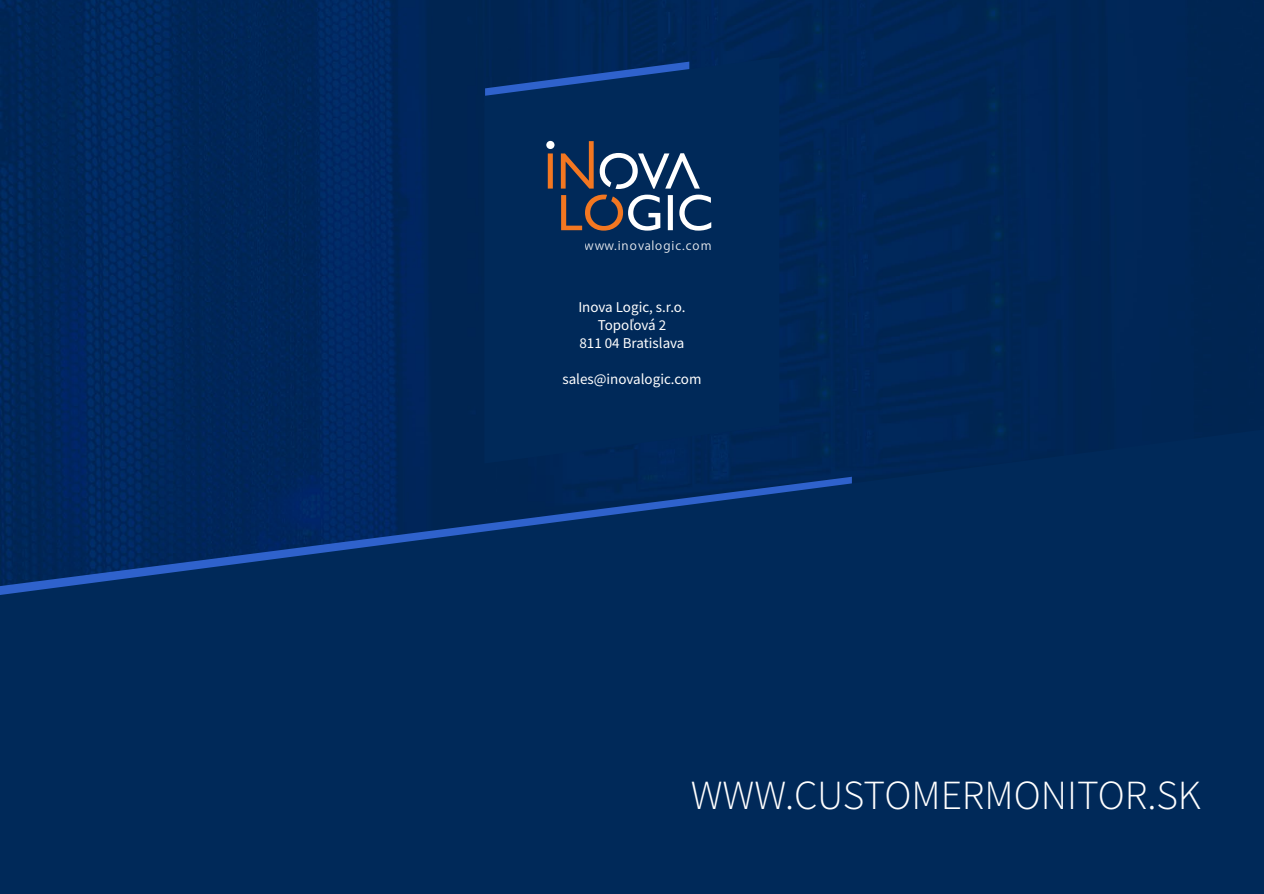
<style>
.page{position:relative;width:1264px;height:894px;background:#fff}
.page>*{position:absolute;margin:0;border:0;box-sizing:border-box;transform-origin:0 0}
.t1{font:300 41.4px "Source Sans Pro";color:#fff}
.t2{font:15px/18px "Source Sans Pro";color:#fff;text-align:center}
.t3{font:12px "Koz Go Pr 6 N";letter-spacing:.06em;color:#fff}
</style>
<div class="page">
<img style="left:0;top:0;width:1263px;height:429px">
<div style="left:0;top:429px;width:1263px;height:464px;background:#002959"></div>
<div style="left:484px;top:57px;width:295px;height:406px;background:#002959"></div>
<svg style="left:546px;top:141px;width:165px;height:89px;background:#3e506c"></svg>
<p class="t3" style="left:585px;top:238px;width:128px">www.inovalogic.com</p>
<p class="t2" style="left:578px;top:298px;width:109px">Inova Logic, s.r.o.<br>Topoľová 2<br>811 04 Bratislava</p>
<p class="t2" style="left:562px;top:370px;width:141px">sales@inovalogic.com</p>
<p class="t1" style="left:690px;top:770px;width:511px">WWW.CUSTOMERMONITOR.SK</p>
</div>
